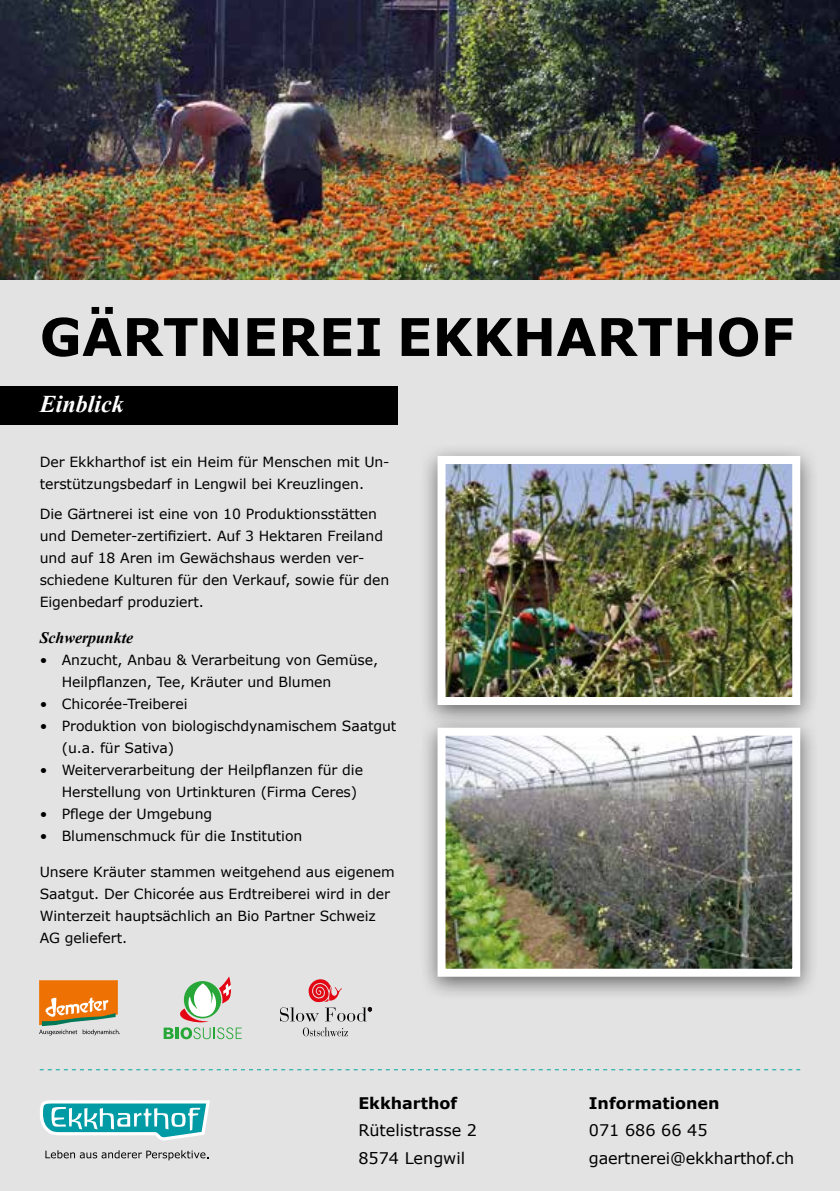
<style>
.page{position:relative;width:840px;height:1191px;background:#fff}
.page>*{position:absolute;margin:0;border:0;box-sizing:border-box;transform-origin:0 0}
.t1{font:700 52px "Verdana";color:#000}
.t2{font:italic 700 24px "Times New Roman";color:#fff}
.t3{font:16px/27.4px "Verdana";color:#000}
.t4{font:700 16px "Verdana";color:#000}
.t5{font:italic 700 16px "Times New Roman";letter-spacing:-.005em;color:#000}
.t6{font:14px/22px "Verdana";letter-spacing:-.005em;color:#000}
</style>
<div class="page">
<img style="left:0;top:0;width:839px;height:281px">
<div style="left:0;top:281px;width:839px;height:910px;background:#e3e3e3"></div>
<svg style="left:45px;top:1150px;width:163px;height:10px"></svg>
<svg style="left:40px;top:1100px;width:170px;height:40px"></svg>
<div style="left:0;top:386px;width:397px;height:38px;background:#000"></div>
<svg style="left:40px;top:1069px;width:759px;height:1px"></svg>
<svg style="left:163px;top:976px;width:78px;height:63px"></svg>
<svg style="left:39px;top:980px;width:81px;height:55px"></svg>
<svg style="left:303px;top:1027px;width:45px;height:9px"></svg>
<svg style="left:280px;top:979px;width:91px;height:42px"></svg>
<div style="left:418px;top:442px;width:400px;height:287px;background:#000;opacity:.55"></div>
<img style="left:446px;top:465px;width:344px;height:231px">
<div style="left:437px;top:456px;width:362px;height:249px;border:8px solid #fff"></div>
<div style="left:418px;top:714px;width:400px;height:287px;background:#000;opacity:.55"></div>
<img style="left:446px;top:736px;width:344px;height:231px">
<div style="left:437px;top:727px;width:362px;height:249px;border:8px solid #fff"></div>
<h1 class="t1" style="left:40px;top:300px;width:755px">GÄRTNEREI EKKHARTHOF</h1>
<h2 class="t2" style="left:40px;top:387px;width:86px">Einblick</h2>
<p class="t6" style="left:40px;top:450px;width:351px">Der Ekkharthof ist ein Heim für Menschen mit Un&shy;terstützungsbedarf in Lengwil bei Kreuzlingen.</p>
<p class="t6" style="left:40px;top:502px;width:351px">Die Gärtnerei ist eine von 10 Produktionsstätten und Demeter-zertifiziert. Auf 3 Hektaren Freiland und auf 18 Aren im Gewächshaus werden ver&shy;schiedene Kulturen für den Verkauf, sowie für den Eigenbedarf produziert.</p>
<p class="t5" style="left:40px;top:626px;width:95px">Schwerpunkte</p>
<p class="t6" style="left:62px;top:648px;width:318px;text-indent:-22px">• Anzucht, Anbau &amp; Verarbeitung von Gemüse,<br>Heilpflanzen, Tee, Kräuter und Blumen</p>
<p class="t6" style="left:40px;top:692px;width:149px">• Chicorée-Treiberei</p>
<p class="t6" style="left:62px;top:714px;width:336px;text-indent:-22px">• Produktion von biologischdynamischem Saatgut (u.a. für Sativa)</p>
<p class="t6" style="left:62px;top:758px;width:302px;text-indent:-22px">• Weiterverarbeitung der Heilpflanzen für die<br>Herstellung von Urtinkturen (Firma Ceres)</p>
<p class="t6" style="left:40px;top:802px;width:174px">• Pflege der Umgebung</p>
<p class="t6" style="left:40px;top:824px;width:264px">• Blumenschmuck für die Institution</p>
<p class="t6" style="left:40px;top:860px;width:356px">Unsere Kräuter stammen weitgehend aus eigenem Saatgut. Der Chicorée aus Erdtreiberei wird in der Winterzeit hauptsächlich an Bio Partner Schweiz AG geliefert.</p>
<p class="t4" style="left:358px;top:1091px;width:100px">Ekkharthof</p>
<p class="t3" style="left:358px;top:1116px;width:120px">Rütelistrasse 2<br>8574 Lengwil</p>
<p class="t4" style="left:588px;top:1091px;width:132px">Informationen</p>
<p class="t3" style="left:588px;top:1116px;width:207px">071 686 66 45 gaertnerei@ekkharthof.ch</p>
</div>
